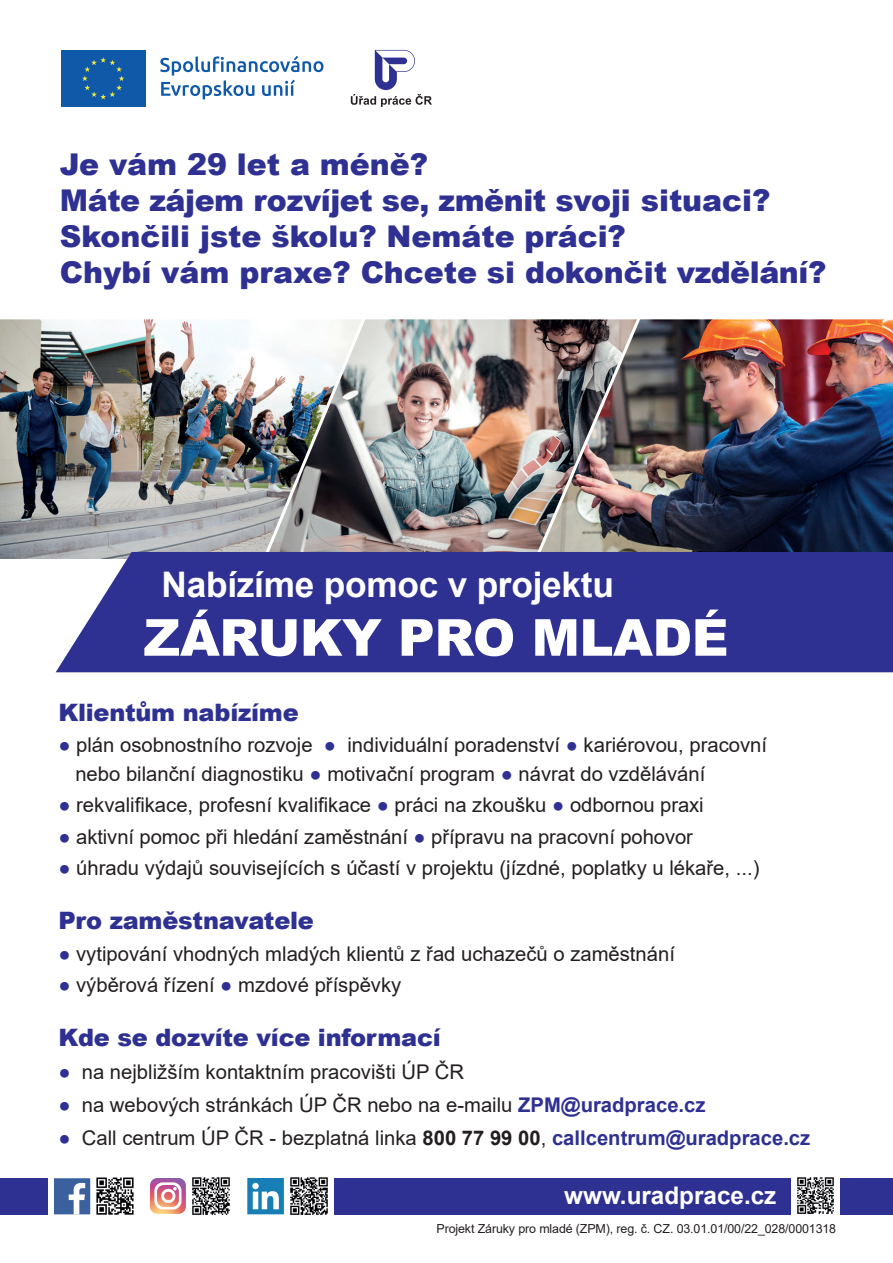
<style>
.page{position:relative;width:893px;height:1263px;background:#fff}
.page>*{position:absolute;margin:0;border:0;box-sizing:border-box;transform-origin:0 0}
.t1{font:900 51px "Arial";letter-spacing:-.005em;color:#fff}
.t2{font:700 35.25px "Arial";letter-spacing:-.005em;color:#fff}
.t3{font:900 30px "Arial";color:#2e3092}
.t4{font:700 24.3px "Arial";color:#fff}
.t5{font:900 24px "Arial";letter-spacing:-.01em;color:#2e3092}
.t6{font:20.25px/28.5px "Arial";color:#231f20}
.t7{font:12.45px "Arial";letter-spacing:-.01em;color:#231f20}
.s1{color:#2e3092}
.s2{font-weight:700;color:#2e3092}
.s3{font-weight:700}
</style>
<div class="page">
<img style="left:0;top:319px;width:256px;height:240px">
<img style="left:256px;top:319px;width:278px;height:233px">
<img style="left:534px;top:319px;width:359px;height:233px">
<svg style="left:351px;top:50px;width:81px;height:57px"></svg>
<svg style="left:160px;top:56px;width:163px;height:43px"></svg>
<div style="left:60px;top:49px;width:87px;height:59px;background:#1059a9"></div>
<svg style="left:82px;top:57px;width:43px;height:43px"></svg>
<div style="left:0;top:1178px;width:47px;height:36px;background:#2e3092"></div>
<div style="left:840px;top:1178px;width:53px;height:36px;background:#2e3092"></div>
<div style="left:334px;top:1178px;width:457px;height:36px;background:#2e3092"></div>
<div style="left:56px;top:552px;width:837px;height:120px;background:#2e3092"></div>
<img style="left:797px;top:1177px;width:37px;height:37px">
<img style="left:192px;top:1177px;width:38px;height:38px">
<img style="left:290px;top:1177px;width:38px;height:38px">
<svg style="left:150px;top:1178px;width:36px;height:36px"></svg>
<svg style="left:247px;top:1178px;width:37px;height:36px"></svg>
<img style="left:96px;top:1177px;width:38px;height:37px">
<svg style="left:54px;top:1178px;width:36px;height:36px"></svg>
<p class="t3" style="left:60px;top:143px;width:370px">Je vám 29 let a méně?</p>
<p class="t3" style="left:60px;top:179px;width:712px">Máte zájem rozvíjet se, změnit svoji situaci?</p>
<p class="t3" style="left:60px;top:215px;width:567px">Skončili jste školu? Nemáte práci?</p>
<p class="t3" style="left:60px;top:251px;width:768px">Chybí vám praxe? Chcete si dokončit vzdělání?</p>
<p class="t2" style="left:162px;top:560px;width:454px">Nabízíme pomoc v projektu</p>
<p class="t1" style="left:144px;top:600px;width:586px">ZÁRUKY PRO MLADÉ</p>
<p class="t5" style="left:58px;top:695px;width:242px">Klientům nabízíme</p>
<p class="t6" style="left:75px;top:731px;width:693px;text-indent:-17px"><span class="s1">●</span> plán osobnostního rozvoje <span class="s1">●</span> individuální poradenství <span class="s1">●</span> kariérovou, pracovní nebo bilanční diagnostiku <span class="s1">●</span> motivační program <span class="s1">●</span> návrat do vzdělávání</p>
<p class="t6" style="left:58px;top:791px;width:647px"><span class="s1">●</span> rekvalifikace, profesní kvalifikace <span class="s1">●</span> práci na zkoušku <span class="s1">●</span> odbornou praxi</p>
<p class="t6" style="left:58px;top:822px;width:636px"><span class="s1">●</span> aktivní pomoc při hledání zaměstnání <span class="s1">●</span> přípravu na pracovní pohovor</p>
<p class="t6" style="left:58px;top:853px;width:703px"><span class="s1">●</span> úhradu výdajů souvisejících s účastí v projektu (jízdné, poplatky u lékaře, ...)</p>
<p class="t5" style="left:58px;top:903px;width:257px">Pro zaměstnavatele</p>
<p class="t6" style="left:58px;top:939px;width:618px"><span class="s1">●</span> vytipování vhodných mladých klientů z řad uchazečů o zaměstnání</p>
<p class="t6" style="left:58px;top:970px;width:344px"><span class="s1">●</span> výběrová řízení <span class="s1">●</span> mzdové příspěvky</p>
<p class="t5" style="left:58px;top:1020px;width:384px">Kde se dozvíte více informací</p>
<p class="t6" style="left:58px;top:1057px;width:407px"><span class="s1">●</span> na nejbližším kontaktním pracovišti ÚP ČR</p>
<p class="t6" style="left:58px;top:1090px;width:649px"><span class="s1">●</span> na webových stránkách ÚP ČR nebo na e-mailu <span class="s2">ZPM@uradprace.cz</span></p>
<p class="t6" style="left:58px;top:1123px;width:753px"><span class="s1">●</span> Call centrum ÚP ČR - bezplatná linka <span class="s3">800 77 99 00</span>, <span class="s2">callcentrum@uradprace.cz</span></p>
<p class="t4" style="left:564px;top:1178px;width:214px">www.uradprace.cz</p>
<p class="t7" style="left:436px;top:1219px;width:401px">Projekt Záruky pro mladé (ZPM), reg. č. CZ. 03.01.01/00/22_028/0001318</p>
</div>
